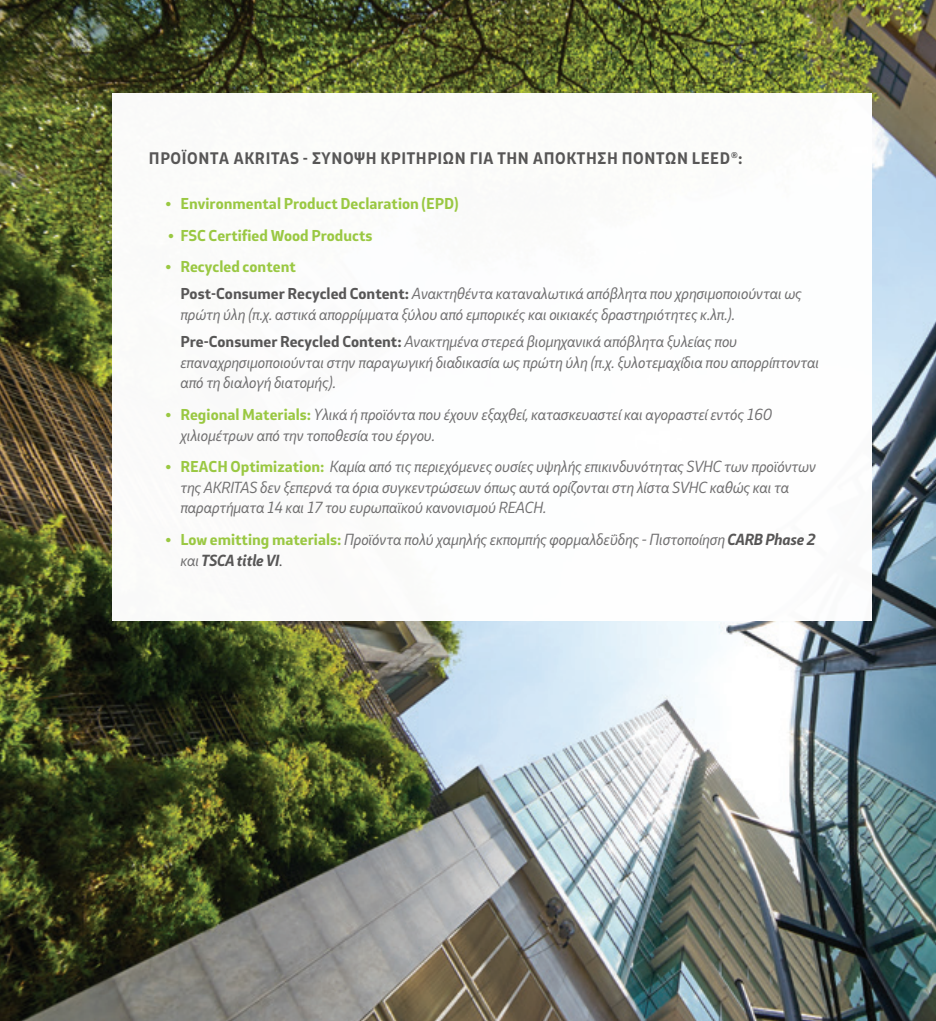
<style>
.page{position:relative;width:936px;height:1021px;background:#fff}
.page>*{position:absolute;margin:0;border:0;box-sizing:border-box;transform-origin:0 0}
.t1{font:700 15.6px "Stobi Sans";letter-spacing:.04em;color:#575656}
.t2{font:15px/20.7px "Stobi Sans It";color:#706f70}
.t3{font:700 14.7px "Stobi Sans";color:#9ac842}
.s1{font-family:"Stobi Sans";font-weight:700;font-size:14.7px;color:#575656}
.s2{font-family:"Stobi Sans";font-weight:700;font-size:14.7px;color:#9ac842}
.s3{font-weight:700;color:#575656}
.s4{font-family:"Stobi Sans";color:#575656}
</style>
<div class="page">
<img style="left:0;top:0;width:935px;height:1020px">
<div style="left:113px;top:94px;width:759px;height:527px;background:#fff"></div>
<p class="t1" style="left:149px;top:148px;width:595px">ΠΡΟΪΌΝΤΑ AKRITAS - ΣΎΝΟΨΗ ΚΡΙΤΗΡΊ ΩΝ ΓΙΑ ΤΗΝ ΑΠΌΚΤΗΣΗ ΠΌΝΤΩΝ LEED®:</p>
<p class="t3" style="left:165px;top:194px;width:295px">• Environmental Product Declaration (EPD)</p>
<p class="t3" style="left:168px;top:225px;width:206px">• FSC Certified Wood Products</p>
<p class="t3" style="left:165px;top:257px;width:132px">• Recycled content</p>
<p class="t2" style="left:180px;top:283px;width:622px"><span class="s1">Post-Consumer Recycled Content:</span> Ανακτηθέντα καταναλωτικά απόβλητα που χρησιμοποιούνται ως πρώτη ύλη (π.χ. αστικά απορρίμματα ξύλου από εμπορικές και οικιακές δραστηριότητες κ.λπ.).</p>
<p class="t2" style="left:180px;top:330px;width:640px"><span class="s1">Pre-Consumer Recycled Content:</span> Ανακτημένα στερεά βιομηχανικά απόβλητα ξυλείας που επαναχρησιμοποιούνται στην παραγωγική διαδικασία ως πρώτη ύλη (π.χ. ξυλοτεμαχίδια που απορρίπτονται από τη διαλογή διατομής).</p>
<p class="t2" style="left:180px;top:403px;width:593px;text-indent:-15px"><span class="s2">• Regional Materials:</span> Υλικά ή προϊόντα που έχουν εξαχθεί, κατασκευαστεί και αγοραστεί εντός 160 χιλιομέτρων από την τοποθεσία του έργου.</p>
<p class="t2" style="left:180px;top:456px;width:637px;text-indent:-15px"><span class="s2">• REACH Optimization:</span> Καμία από τις περιεχόμενες ουσίες υψηλής επικινδυνότητας SVHC των προϊόντων της AKRITAS δεν ξεπερνά τα όρια συγκεντρώσεων όπως αυτά ορίζονται στη λίστα SVHC καθώς και τα παραρτήματα 14 και 17 του ευρωπαϊκού κανονισμού REACH.</p>
<p class="t2" style="left:180px;top:528px;width:636px;text-indent:-15px"><span class="s2">• Low emitting materials:</span> Προϊόντα πολύ χαμηλής εκπομπής φορμαλδεΰδης - Πιστοποίηση <span class="s3">CARB Phase 2 </span>και <span class="s3">TSCA title VI</span><span class="s4">.</span></p>
</div>
